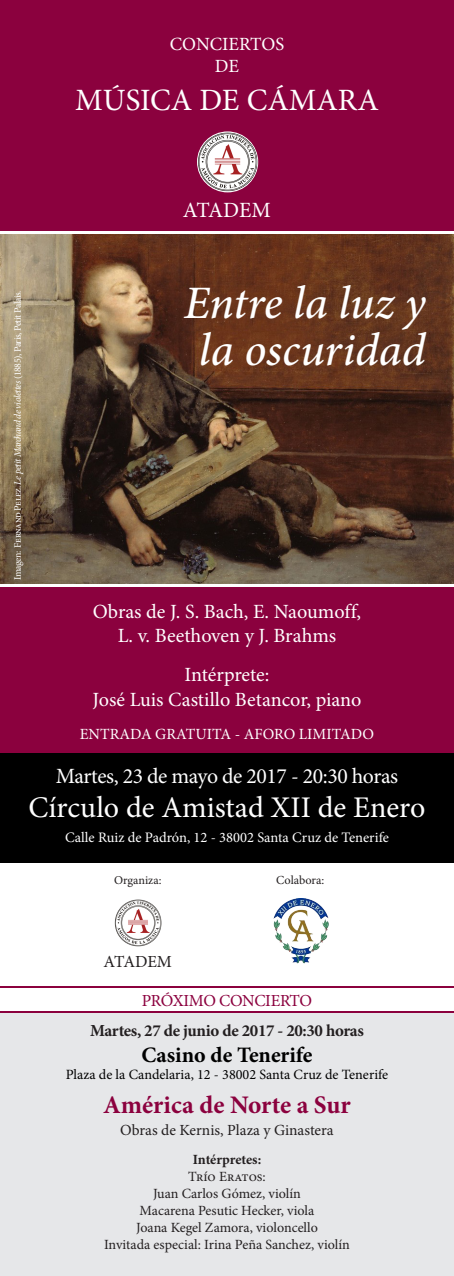
<style>
.page{position:relative;width:454px;height:1276px;background:#fff}
.page>*{position:absolute;margin:0;border:0;box-sizing:border-box;transform-origin:0 0}
.t1{font:italic 500 46.6px/46.6px "Minion Pro";letter-spacing:-.005em;color:#fff;text-align:center}
.t2{font:31px "Minion Pro";color:#fff}
.t3{font:30px "Minion Pro";color:#fff}
.t4{font:700 25.3px "Minion Pro";color:#8b013e}
.t5{font:700 22px "Minion Pro";color:#000}
.t6{font:21.7px "Minion Pro";letter-spacing:-.02em;color:#fff}
.t7{font:20.2px/24.2px "Minion Pro";letter-spacing:-.005em;color:#fff;text-align:center}
.t8{font:18.6px "Minion Pro";letter-spacing:-.005em;color:#fff}
.t9{font:700 16.9px "Minion Pro";letter-spacing:-.02em;color:#231f20}
.t10{font:16.9px "Minion Pro";letter-spacing:-.025em;color:#8b013e}
.t11{font:16.9px "Minion Pro";letter-spacing:-.01em;color:#231f20}
.t12{font:15.5px "Minion Pro";color:#fff}
.t13{font:15.5px "Minion Pro";letter-spacing:-.005em;color:#231f20}
.t14{font:14.5px "Minion Pro";color:#fff}
.t15{font:14.2px "Minion Pro";color:#000}
.t16{font:14.1px "Minion Pro";color:#231f20}
.t17{font:700 14.1px "Minion Pro";letter-spacing:-.01em;color:#231f20}
.t18{font:12.3px "Minion Pro";color:#231f20}
.t19{font:12.1px "Minion Pro";color:#231f20}
.t20{font:9.8px "Minion Pro";letter-spacing:-.045em;color:#fff}
.s1{font-style:italic}
</style>
<div class="page">
<div style="left:0;top:1013px;width:454px;height:262px;background:#e6e7e9"></div>
<div style="left:0;top:0;width:454px;height:753px;background:#8b013e"></div>
<img style="left:197px;top:132px;width:60px;height:60px">
<div style="left:0;top:753px;width:454px;height:109px;background:#000"></div>
<img style="left:0;top:234px;width:454px;height:350px">
<hr style="left:0;top:231px;width:454px;height:3px;background:#fff">
<hr style="left:0;top:584px;width:454px;height:3px;background:#fff">
<img style="left:114px;top:899px;width:47px;height:47px">
<hr style="left:0;top:1012px;width:454px;height:1px;background:#8b013e">
<hr style="left:0;top:986px;width:454px;height:1px;background:#8b013e">
<img style="left:273px;top:899px;width:56px;height:65px">
<p class="t8" style="left:170px;top:32px;width:116px">CONCIERTOS</p>
<p class="t8" style="left:215px;top:54px;width:26px">DE</p>
<p class="t2" style="left:75px;top:79px;width:305px">MÚSICA DE CÁMARA</p>
<p class="t20" style="left:11px;top:580px;width:291px;rotate:-90deg">Imagen: Fernand Pelez. <span class="s1">Le petit Marchand de violettes</span> (1885), Paris, Petit Palais.</p>
<p class="t6" style="left:183px;top:195px;width:89px">ATADEM</p>
<p class="t1" style="left:184px;top:280px;width:243px">Entre la luz y la oscuridad</p>
<p class="t7" style="left:93px;top:599px;width:270px">Obras de J. S. Bach, E. Naoumoff,<br>L. v. Beethoven y J. Brahms</p>
<p class="t7" style="left:184px;top:662px;width:86px">Intérprete:</p>
<p class="t7" style="left:92px;top:687px;width:270px">José Luis Castillo Betancor, piano</p>
<p class="t12" style="left:80px;top:723px;width:296px">ENTRADA GRATUITA - AFORO LIMITADO</p>
<p class="t6" style="left:56px;top:761px;width:343px">Martes, 23 de mayo de 2017 - 20:30 horas</p>
<p class="t3" style="left:29px;top:788px;width:398px">Círculo de Amistad XII de Enero</p>
<p class="t14" style="left:65px;top:827px;width:325px">Calle Ruiz de Padrón, 12 - 38002 Santa Cruz de Tenerife</p>
<p class="t19" style="left:114px;top:872px;width:49px">Organiza:</p>
<p class="t18" style="left:276px;top:872px;width:50px">Colabora:</p>
<p class="t11" style="left:104px;top:950px;width:70px">ATADEM</p>
<p class="t10" style="left:142px;top:989px;width:172px">PRÓXIMO CONCIERTO</p>
<p class="t9" style="left:90px;top:1019px;width:275px">Martes, 27 de junio de 2017 - 20:30 horas</p>
<p class="t5" style="left:141px;top:1039px;width:173px">Casino de Tenerife</p>
<p class="t15" style="left:66px;top:1065px;width:324px">Plaza de la Candelaria, 12 - 38002 Santa Cruz de Tenerife</p>
<p class="t4" style="left:103px;top:1086px;width:249px">América de Norte a Sur</p>
<p class="t13" style="left:120px;top:1119px;width:215px">Obras de Kernis, Plaza y Ginastera</p>
<p class="t17" style="left:193px;top:1150px;width:70px">Intérpretes:</p>
<p class="t16" style="left:188px;top:1167px;width:79px">Trío Eratos:</p>
<p class="t16" style="left:153px;top:1184px;width:149px">Juan Carlos Gómez, violín</p>
<p class="t16" style="left:139px;top:1201px;width:176px">Macarena Pesutic Hecker, viola</p>
<p class="t16" style="left:136px;top:1218px;width:183px">Joana Kegel Zamora, violoncello</p>
<p class="t16" style="left:104px;top:1234px;width:247px">Invitada especial: Irina Peña Sanchez, violín</p>
</div>
